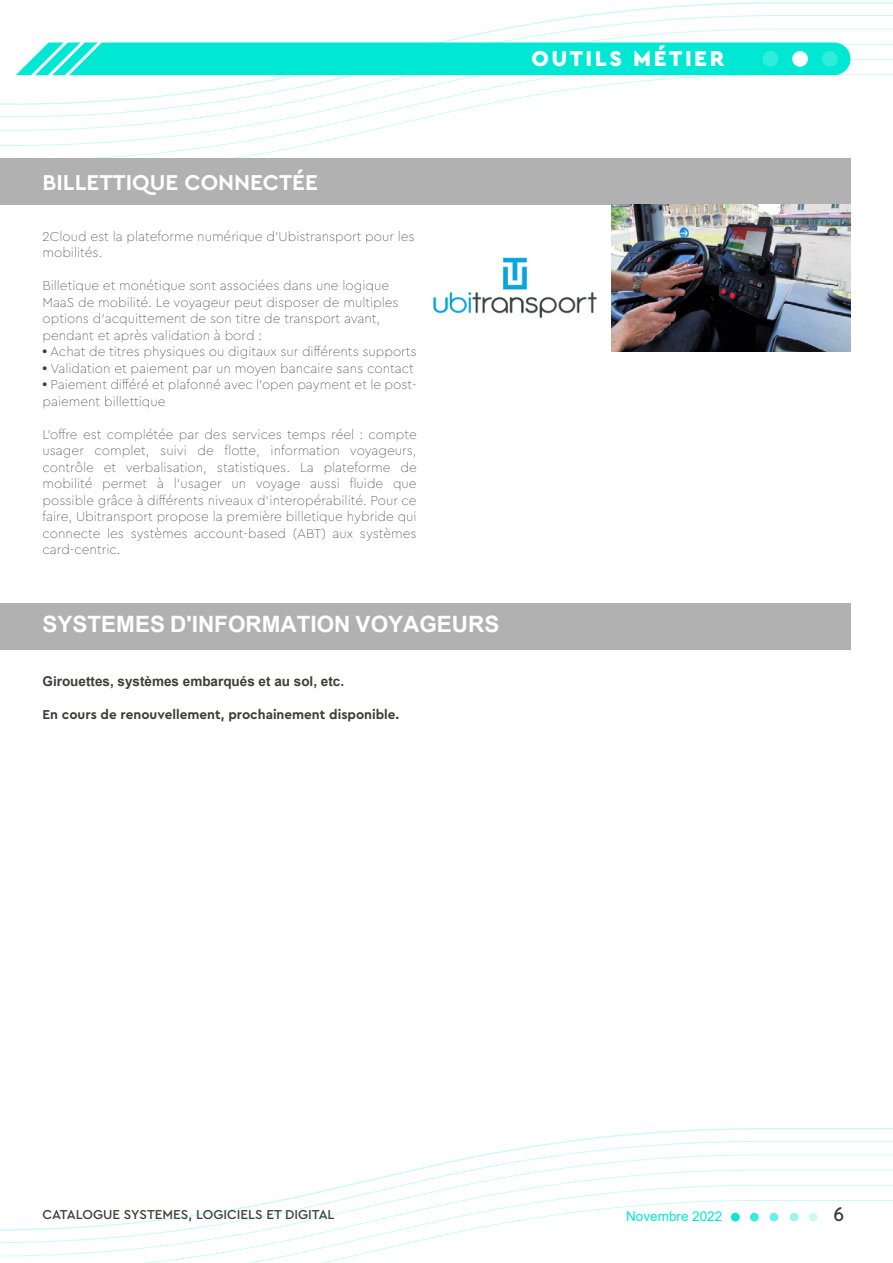
<style>
.page{position:relative;width:893px;height:1263px;background:#fff}
.page>*{position:absolute;margin:0;border:0;box-sizing:border-box;transform-origin:0 0}
.t1{font:700 22.5px "Arial";color:#fff}
.t2{font:700 22.5px "Cera Pro";color:#fff}
.t3{font:900 22.5px "Cera Pro";letter-spacing:.11em;color:#fff}
.t4{font:600 19.5px "Quicksand";color:#3d3d3b}
.t5{font:100 13.5px/16.5px "Cera Pro";color:#3d3d3b}
.t6{font:700 13.5px "Cera Pro";color:#3d3d3b}
.t7{font:700 13.5px "Arial";color:#3d3d3b}
.t8{font:500 13.5px "Cera Pro";color:#3d3d3b}
.t9{font:13.5px "Arial";color:#00e8d3}
.s1{font-family:"Quicksand";font-weight:700}
</style>
<div class="page">
<svg style="left:594px;top:2px;width:299px;height:12px"></svg>
<svg style="left:506px;top:14px;width:387px;height:14px"></svg>
<svg style="left:462px;top:28px;width:431px;height:31px"></svg>
<svg style="left:0;top:59px;width:893px;height:117px"></svg>
<svg style="left:575px;top:1128px;width:318px;height:12px"></svg>
<svg style="left:486px;top:1140px;width:407px;height:14px"></svg>
<svg style="left:347px;top:1154px;width:546px;height:31px"></svg>
<svg style="left:0;top:1185px;width:893px;height:78px"></svg>
<svg style="left:16px;top:37px;width:834px;height:47px"></svg>
<div style="left:0;top:158px;width:850px;height:47px;background:#b2b1b1"></div>
<div style="left:0;top:603px;width:850px;height:47px;background:#b2b1b1"></div>
<img style="left:433px;top:257px;width:164px;height:62px">
<img style="left:612px;top:205px;width:238px;height:147px">
<h1 class="t3" style="left:531px;top:44px;width:194px">OUTILS MÉTIER</h1>
<h1 class="t2" style="left:43px;top:167px;width:277px">BILLETTIQUE CONNECTÉE</h1>
<p class="t5" style="left:43px;top:227px;width:374px">2Cloud est la plateforme numérique d’Ubistransport pour les mobilités.</p>
<p class="t5" style="left:43px;top:277px;width:358px">Billetique et monétique sont associées dans une logique MaaS de mobilité. Le voyageur peut disposer de multiples options d’acquittement de son titre de transport avant, pendant et après validation à bord :</p>
<p class="t5" style="left:43px;top:343px;width:376px"><span class="s1">•</span> Achat de titres physiques ou digitaux sur différents supports</p>
<p class="t5" style="left:43px;top:359px;width:373px"><span class="s1">•</span> Validation et paiement par un moyen bancaire sans contact</p>
<p class="t5" style="left:43px;top:376px;width:376px"><span class="s1">•</span> Paiement différé et plafonné avec l’open payment et le post&shy;paiement billettique</p>
<p class="t5" style="left:43px;top:425px;width:376px;text-align:justify">L’offre est complétée par des services temps réel : compte usager complet, suivi de flotte, information voyageurs, contrôle et verbalisation, statistiques. La plateforme de mobilité permet à l’usager un voyage aussi fluide que possible grâce à différents niveaux d’interopérabilité. Pour ce faire, Ubitransport propose la première billetique hybride qui connecte les systèmes account-based (ABT) aux systèmes card-centric.</p>
<h1 class="t1" style="left:43px;top:608px;width:458px">SYSTEMES D'INFORMATION VOYAGEURS</h1>
<p class="t7" style="left:43px;top:672px;width:303px">Girouettes, systèmes embarqués et au sol, etc.</p>
<p class="t6" style="left:43px;top:705px;width:358px">En cours de renouvellement, prochainement disponible.</p>
<p class="t8" style="left:43px;top:1206px;width:294px">CATALOGUE SYSTEMES, LOGICIELS ET DIGITAL</p>
<p class="t9" style="left:626px;top:1207px;width:98px">Novembre 2022</p>
<h2 class="t4" style="left:833px;top:1199px;width:12px">6</h2>
</div>
